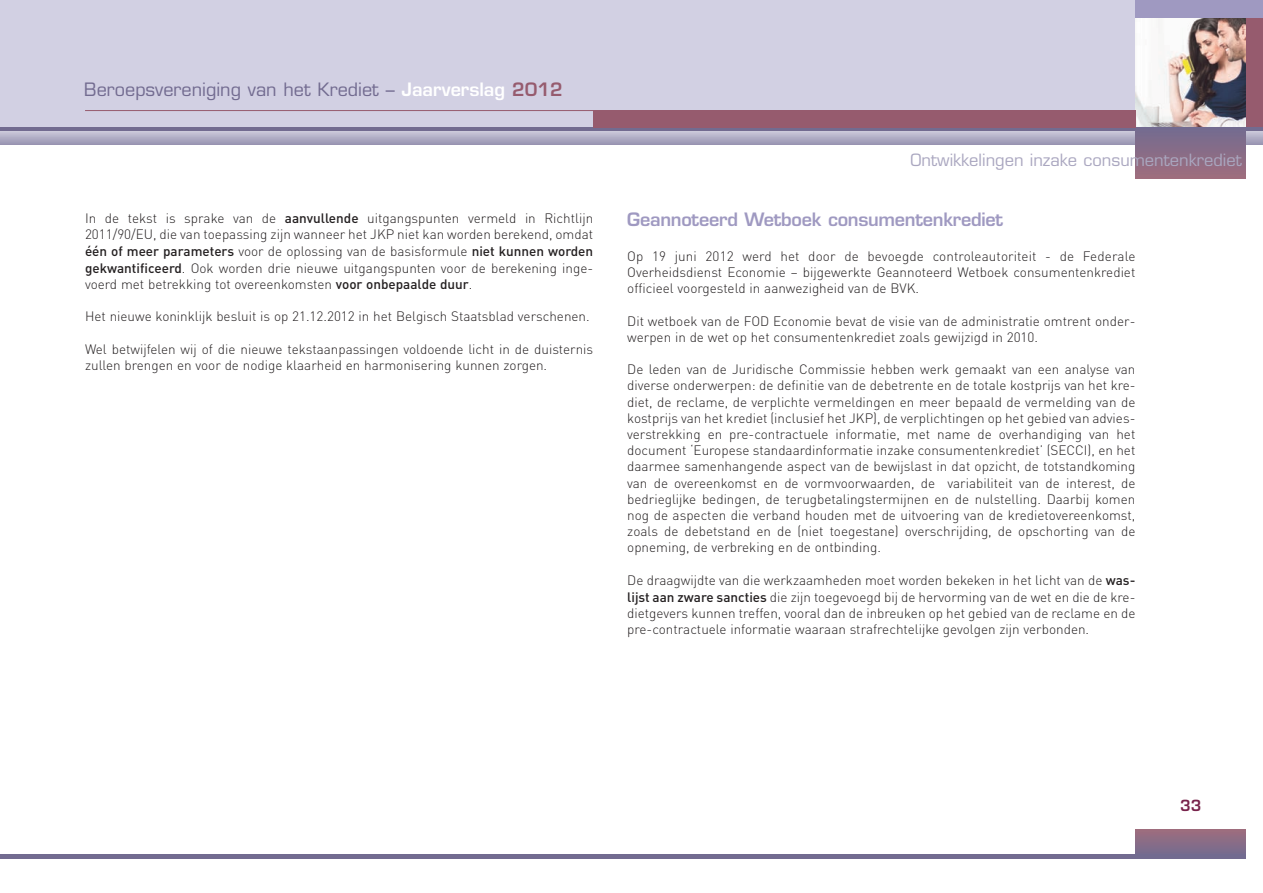
<style>
.page{position:relative;width:1263px;height:893px;background:#fff}
.page>*{position:absolute;margin:0;border:0;box-sizing:border-box;transform-origin:0 0}
.t1{font:18px "Eurostile LT Std";color:#726b90}
.t2{font:600 18px "Eurostile LT Std";letter-spacing:-.015em;color:#9f99c1}
.t3{font:16.5px "Eurostile LT Std";color:#aaa7c0}
.t4{font:600 15px "Eurostile LT Std";color:#78234b}
.t5{font:300 13.5px/16.2px "DIN";color:#231f20;text-align:justify}
.s1{font-weight:600;color:#fff}
.s2{font-weight:600;color:#965b6e}
.s3{font-weight:500}
</style>
<div class="page">
<div style="left:0;top:0;width:1263px;height:128px;background:#d2d0e3"></div>
<hr style="left:85px;top:110px;width:1050px;height:1px;background:#965b6e">
<div style="left:1246px;top:0;width:17px;height:128px;background:#965b6e"></div>
<img style="left:1135px;top:18px;width:111px;height:110px">
<svg style="left:1px;top:128px;width:1262px;height:4px;background:#8882a2"></svg>
<div style="left:1135px;top:0;width:128px;height:18px;background:#9f99c1"></div>
<svg style="left:1px;top:132px;width:1262px;height:13px;background:#aeabc3"></svg>
<div style="left:1135px;top:128px;width:111px;height:51px;background:linear-gradient(to bottom,#736c90,#9f6d7d)"></div>
<div style="left:593px;top:111px;width:542px;height:17px;background:#965b6e"></div>
<div style="left:1135px;top:829px;width:111px;height:26px;background:linear-gradient(to bottom,#9f6d7d,#766c8f)"></div>
<hr style="left:0;top:855px;width:1246px;height:4px;background:#726b90">
<svg style="left:0;top:128px;width:1px;height:17px"></svg>
<h1 class="t1" style="left:84px;top:82px;width:480px">Beroepsvereniging van het Krediet – <span class="s1">Jaarverslag</span> <span class="s2">2012</span></h1>
<p class="t5" style="left:85px;top:212px;width:510px">In de tekst is sprake van de <span class="s3">aanvullende</span> uitgangspunten vermeld in Richtlijn 2011/90/EU, die van toepassing zijn wanneer het JKP niet kan worden berekend, omdat <span class="s3">één of meer parameters</span> voor de oplossing van de basisformule <span class="s3">niet kunnen worden gekwantificeerd</span>. Ook worden drie nieuwe uitgangspunten voor de berekening inge&shy;voerd met betrekking tot overeenkomsten <span class="s3">voor onbepaalde duur</span>.</p>
<p class="t5" style="left:85px;top:310px;width:506px">Het nieuwe koninklijk besluit is op 21.12.2012 in het Belgisch Staatsblad verschenen.</p>
<p class="t5" style="left:85px;top:343px;width:510px">Wel betwijfelen wij of die nieuwe tekstaanpassingen voldoende licht in de duisternis zullen brengen en voor de nodige klaarheid en harmonisering kunnen zorgen.</p>
<p class="t3" style="left:910px;top:154px;width:333px">Ontwikkelingen inzake consumentenkrediet</p>
<h1 class="t2" style="left:627px;top:213px;width:377px">Geannoteerd Wetboek consumentenkrediet</h1>
<p class="t5" style="left:627px;top:249px;width:510px">Op 19 juni 2012 werd het door de bevoegde controleautoriteit - de Federale Overheidsdienst Economie – bijgewerkte Geannoteerd Wetboek consumentenkrediet officieel voorgesteld in aanwezigheid van de BVK.</p>
<p class="t5" style="left:627px;top:314px;width:510px">Dit wetboek van de FOD Economie bevat de visie van de administratie omtrent onder&shy;werpen in de wet op het consumentenkrediet zoals gewijzigd in 2010.</p>
<p class="t5" style="left:627px;top:363px;width:510px">De leden van de Juridische Commissie hebben werk gemaakt van een analyse van diverse onderwerpen: de definitie van de debetrente en de totale kostprijs van het kre&shy;diet, de reclame, de verplichte vermeldingen en meer bepaald de vermelding van de kostprijs van het krediet (inclusief het JKP), de verplichtingen op het gebied van advies&shy;verstrekking en pre-contractuele informatie, met name de overhandiging van het document ‘Europese standaardinformatie inzake consumentenkrediet’ (SECCI), en het daarmee samenhangende aspect van de bewijslast in dat opzicht, de totstandkoming van de overeenkomst en de vormvoorwaarden, de variabiliteit van de interest, de bedrieglijke bedingen, de terugbetalingstermijnen en de nulstelling. Daarbij komen nog de aspecten die verband houden met de uitvoering van de kredietovereenkomst, zoals de debetstand en de (niet toegestane) overschrijding, de opschorting van de opneming, de verbreking en de ontbinding.</p>
<p class="t5" style="left:627px;top:574px;width:510px">De draagwijdte van die werkzaamheden moet worden bekeken in het licht van de <span class="s3">was&shy;lijst aan zware sancties</span> die zijn toegevoegd bij de hervorming van de wet en die de kre&shy;dietgevers kunnen treffen, vooral dan de inbreuken op het gebied van de reclame en de pre-contractuele informatie waaraan strafrechtelijke gevolgen zijn verbonden.</p>
<p class="t4" style="left:1180px;top:799px;width:23px">33</p>
</div>
